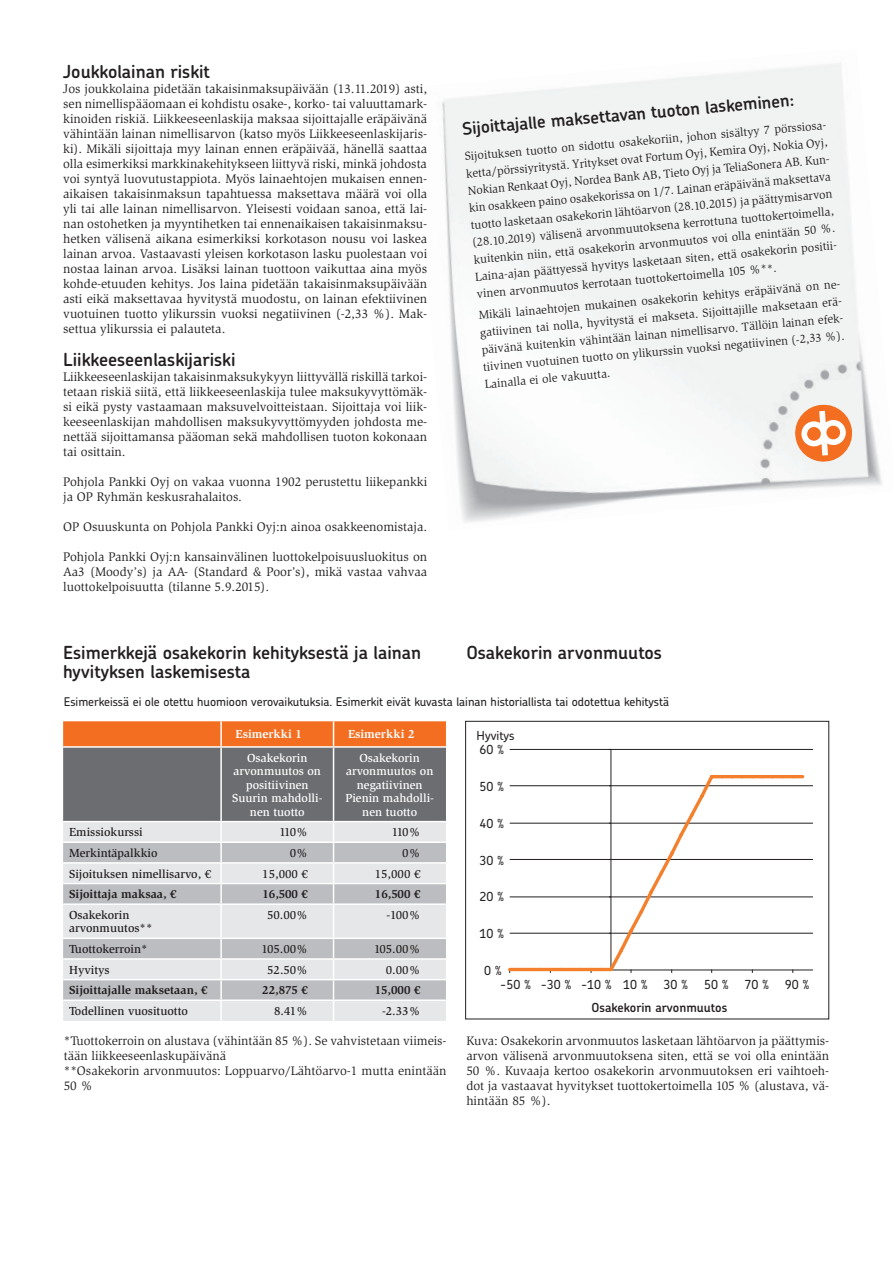
<style>
.page{position:relative;width:893px;height:1263px;background:#fff}
.page>*{position:absolute;margin:0;border:0;box-sizing:border-box;transform-origin:0 0}
.VÄLIOTSIKKO_12p_must{font:600 18px/19.5px "Chevin";color:#231f20}
.VÄLIOTSIKKO_12p_must-2{font:600 17.25px "Chevin";color:#231f20}
.LEIPIS_book_8_5p{font:12.75px/15px "Slimbach Std";color:#231f20;text-align:justify}
.t1{font:500 12.45px "Chevin Std";color:#231f20}
.t2{font:600 12.45px "Chevin Std";color:#231f20}
.LEIPIS_book_8_5p-2{font:12px/17.2px "Slimbach Std";color:#231f20}
.taulukko{font:500 12px/13.5px "Slimbach Std";color:#231f20}
.taulukko-2{font:500 12px/13.5px "Slimbach Std";color:#fff;text-align:center}
.ESIMERKEISSÄ{font:500 12px "Chevin";color:#231f20}
.taulukko-3{font:700 12px "Slimbach Std";color:#231f20}
.taulukko-4{font:700 12px "Slimbach Std";color:#fff}
</style>
<div class="page">
<img style="left:442px;top:63px;width:440px;height:459px">
<svg style="left:794px;top:404px;width:59px;height:59px"></svg>
<div style="left:63px;top:1001px;width:383px;height:20px;background:#e6e7e9"></div>
<svg style="left:63px;top:905px;width:383px;height:94px;background:#d4d5d7"></svg>
<svg style="left:63px;top:721px;width:383px;height:182px;background:#af9e96"></svg>
<hr style="left:220px;top:905px;width:2px;height:32px;background:#fff">
<hr style="left:333px;top:905px;width:1px;height:32px;background:#fff">
<hr style="left:63px;top:937px;width:158px;height:2px;background:#fff">
<hr style="left:221px;top:937px;width:113px;height:2px;background:#fff">
<hr style="left:334px;top:937px;width:112px;height:2px;background:#fff">
<hr style="left:63px;top:958px;width:158px;height:2px;background:#fff">
<hr style="left:221px;top:958px;width:113px;height:2px;background:#fff">
<hr style="left:334px;top:958px;width:112px;height:2px;background:#fff">
<hr style="left:63px;top:979px;width:158px;height:1px;background:#fff">
<hr style="left:221px;top:979px;width:113px;height:1px;background:#fff">
<svg style="left:220px;top:939px;width:2px;height:60px"></svg>
<hr style="left:334px;top:979px;width:112px;height:1px;background:#fff">
<hr style="left:220px;top:1001px;width:2px;height:20px;background:#fff">
<svg style="left:333px;top:939px;width:1px;height:82px"></svg>
<hr style="left:510px;top:933px;width:303px;height:1px;background:#231f20">
<hr style="left:510px;top:896px;width:303px;height:1px;background:#231f20">
<hr style="left:510px;top:859px;width:303px;height:1px;background:#231f20">
<hr style="left:510px;top:823px;width:303px;height:1px;background:#231f20">
<hr style="left:510px;top:785px;width:303px;height:1px;background:#231f20">
<hr style="left:510px;top:749px;width:303px;height:1px;background:#231f20">
<hr style="left:611px;top:749px;width:1px;height:221px;background:#231f20">
<hr style="left:510px;top:969px;width:303px;height:1px;background:#231f20">
<svg style="left:508px;top:772px;width:298px;height:201px"></svg>
<div style="left:465px;top:721px;width:364px;height:298px;border:1px solid #231f20"></div>
<p class="VÄLIOTSIKKO_12p_must" style="left:63px;top:62px;width:148px">Joukkolainan riskit</p>
<p class="LEIPIS_book_8_5p" style="left:63px;top:82px;width:366px">Jos joukkolaina pidetään takaisinmaksupäivään (13.11.2019) asti, sen nimellispääomaan ei kohdistu osake-, korko- tai valuuttamark&shy;kinoiden riskiä. Liikkeeseenlaskija maksaa sijoittajalle eräpäivänä vähintään lainan nimellisarvon (katso myös Liikkeeseenlaskijaris&shy;ki). Mikäli sijoittaja myy lainan ennen eräpäivää, hänellä saattaa olla esimerkiksi markkinakehitykseen liittyvä riski, minkä johdosta voi syntyä luovutustappiota. Myös lainaehtojen mukaisen ennen&shy;aikaisen takaisinmaksun tapahtuessa maksettava määrä voi olla yli tai alle lainan nimellisarvon. Yleisesti voidaan sanoa, että lai&shy;nan ostohetken ja myyntihetken tai ennenaikaisen takaisinmaksu&shy;hetken välisenä aikana esimerkiksi korkotason nousu voi laskea lainan arvoa. Vastaavasti yleisen korkotason lasku puolestaan voi nostaa lainan arvoa. Lisäksi lainan tuottoon vaikuttaa aina myös kohde-etuuden kehitys. Jos laina pidetään takaisinmaksupäivään asti eikä maksettavaa hyvitystä muodostu, on lainan efektiivinen vuotuinen tuotto ylikurssin vuoksi negatiivinen (-2,33 %). Mak&shy;settua ylikurssia ei palauteta.</p>
<p class="VÄLIOTSIKKO_12p_must" style="left:63px;top:350px;width:174px">Liikkeeseenlaskijariski</p>
<p class="LEIPIS_book_8_5p" style="left:63px;top:370px;width:366px">Liikkeeseenlaskijan takaisinmaksukykyyn liittyvällä riskillä tarkoi&shy;tetaan riskiä siitä, että liikkeeseenlaskija tulee maksukyvyttömäk&shy;si eikä pysty vastaamaan maksuvelvoitteistaan. Sijoittaja voi liik&shy;keeseenlaskijan mahdollisen maksukyvyttömyyden johdosta me&shy;nettää sijoittamansa pääoman sekä mahdollisen tuoton kokonaan tai osittain.</p>
<p class="LEIPIS_book_8_5p" style="left:63px;top:475px;width:366px">Pohjola Pankki Oyj on vakaa vuonna 1902 perustettu liikepankki ja OP Ryhmän keskusrahalaitos.</p>
<p class="LEIPIS_book_8_5p" style="left:63px;top:520px;width:366px">OP Osuuskunta on Pohjola Pankki Oyj:n ainoa osakkeenomistaja.</p>
<p class="LEIPIS_book_8_5p" style="left:63px;top:550px;width:366px">Pohjola Pankki Oyj:n kansainvälinen luottokelpoisuusluokitus on Aa3 (Moody’s) ja AA- (Standard &amp; Poor’s), mikä vastaa vahvaa luottokelpoisuutta (tilanne 5.9.2015).</p>
<p class="VÄLIOTSIKKO_12p_must" style="left:63px;top:642px;width:359px">Esimerkkejä osakekorin kehityksestä ja lainan hyvityksen laskemisesta</p>
<p class="VÄLIOTSIKKO_12p_must-2" style="left:461px;top:117px;width:335px;rotate:-5deg">Sijoittajalle maksettavan tuoton laskeminen:</p>
<p class="LEIPIS_book_8_5p-2" style="left:464px;top:148px;width:367px;rotate:-5deg">Sijoituksen tuotto on sidottu osakekoriin, johon sisältyy 7 pörssiosa&shy;ketta/pörssiyritystä. Yritykset ovat Fortum Oyj, Kemira Oyj, Nokia Oyj, Nokian Renkaat Oyj, Nordea Bank AB, Tieto Oyj ja TeliaSonera AB. Kun&shy;kin osakkeen paino osakekorissa on 1/7. Lainan eräpäivänä maksettava tuotto lasketaan osakekorin lähtöarvon (28.10.2015) ja päättymisarvon (28.10.2019) välisenä arvonmuutoksena kerrottuna tuottokertoimella, kuitenkin niin, että osakekorin arvonmuutos voi olla enintään 50 %.<br>Laina-ajan päättyessä hyvitys lasketaan siten, että osakekorin positii&shy;vinen arvonmuutos kerrotaan tuottokertoimella 105 %**.</p>
<p class="LEIPIS_book_8_5p-2" style="left:478px;top:307px;width:367px;rotate:-5deg">Mikäli lainaehtojen mukainen osakekorin kehitys eräpäivänä on ne&shy;gatiivinen tai nolla, hyvitystä ei makseta. Sijoittajille maksetaan erä&shy;päivänä kuitenkin vähintään lainan nimellisarvo. Tällöin lainan efek&shy;tiivinen vuotuinen tuotto on ylikurssin vuoksi negatiivinen (-2,33 %).<br>Lainalla ei ole vakuutta.</p>
<p class="VÄLIOTSIKKO_12p_must" style="left:466px;top:643px;width:197px">Osakekorin arvonmuutos</p>
<p class="ESIMERKEISSÄ" style="left:64px;top:694px;width:607px">Esimerkeissä ei ole otettu huomioon verovaikutuksia. Esimerkit eivät kuvasta lainan historiallista tai odotettua kehitystä</p>
<p class="taulukko-4" style="left:236px;top:727px;width:68px">Esimerkki 1</p>
<p class="taulukko-4" style="left:348px;top:727px;width:68px">Esimerkki 2</p>
<p class="taulukko-2" style="left:234px;top:751px;width:89px">Osakekorin arvonmuutos on positiivinen</p>
<p class="taulukko-2" style="left:232px;top:791px;width:92px">Suurin mahdolli&shy;nen tuotto</p>
<p class="taulukko-2" style="left:346px;top:751px;width:89px">Osakekorin arvonmuutos on negatiivinen</p>
<p class="taulukko-2" style="left:345px;top:791px;width:90px">Pienin mahdolli&shy;nen tuotto</p>
<p class="taulukko" style="left:69px;top:825px;width:75px">Emissiokurssi</p>
<p class="taulukko" style="left:279px;top:825px;width:30px">110%</p>
<p class="taulukko" style="left:392px;top:825px;width:30px">110%</p>
<p class="taulukko" style="left:69px;top:846px;width:90px">Merkintäpalkkio</p>
<p class="taulukko" style="left:290px;top:846px;width:20px">0%</p>
<p class="taulukko" style="left:402px;top:846px;width:20px">0%</p>
<p class="taulukko" style="left:69px;top:867px;width:144px">Sijoituksen nimellisarvo, €</p>
<p class="taulukko" style="left:262px;top:867px;width:47px">15,000 €</p>
<p class="taulukko" style="left:375px;top:867px;width:47px">15,000 €</p>
<p class="taulukko-3" style="left:69px;top:887px;width:109px">Sijoittaja maksaa, €</p>
<p class="taulukko-3" style="left:262px;top:887px;width:47px">16,500 €</p>
<p class="taulukko-3" style="left:375px;top:887px;width:47px">16,500 €</p>
<p class="taulukko" style="left:69px;top:908px;width:85px">Osakekorin arvonmuutos**</p>
<p class="taulukko" style="left:267px;top:908px;width:42px">50.00%</p>
<p class="taulukko" style="left:386px;top:908px;width:36px">-100%</p>
<p class="taulukko" style="left:69px;top:942px;width:80px">Tuottokerroin*</p>
<p class="taulukko" style="left:262px;top:942px;width:48px">105.00%</p>
<p class="taulukko" style="left:374px;top:942px;width:48px">105.00%</p>
<p class="taulukko" style="left:69px;top:963px;width:42px">Hyvitys</p>
<p class="taulukko" style="left:267px;top:963px;width:42px">52.50%</p>
<p class="taulukko" style="left:386px;top:963px;width:36px">0.00%</p>
<p class="taulukko-3" style="left:69px;top:983px;width:140px">Sijoittajalle maksetaan, €</p>
<p class="taulukko-3" style="left:262px;top:983px;width:47px">22,875 €</p>
<p class="taulukko-3" style="left:375px;top:983px;width:47px">15,000 €</p>
<p class="taulukko" style="left:69px;top:1004px;width:120px">Todellinen vuosituotto</p>
<p class="taulukko" style="left:274px;top:1004px;width:35px">8.41%</p>
<p class="taulukko" style="left:382px;top:1004px;width:40px">-2.33%</p>
<p class="LEIPIS_book_8_5p" style="left:64px;top:1033px;width:384px">*Tuottokerroin on alustava (vähintään 85 %). Se vahvistetaan viimeis&shy;tään liikkeeseenlaskupäivänä</p>
<p class="LEIPIS_book_8_5p" style="left:64px;top:1063px;width:384px">**Osakekorin arvonmuutos: Loppuarvo/Lähtöarvo-1 mutta enintään<br>50 %</p>
<p class="t1" style="left:477px;top:727px;width:40px">Hyvitys</p>
<p class="t1" style="left:479px;top:741px;width:26px">60 %</p>
<p class="t1" style="left:479px;top:778px;width:26px">50 %</p>
<p class="t1" style="left:479px;top:815px;width:26px">40 %</p>
<p class="t1" style="left:479px;top:852px;width:26px">30 %</p>
<p class="t1" style="left:479px;top:888px;width:26px">20 %</p>
<p class="t1" style="left:479px;top:925px;width:26px">10 %</p>
<p class="t1" style="left:484px;top:962px;width:19px">0 %</p>
<p class="t1" style="left:500px;top:976px;width:149px">-50 % -30 % -10 % 10 %</p>
<p class="t1" style="left:664px;top:976px;width:26px">30 %</p>
<p class="t1" style="left:704px;top:976px;width:26px">50 %</p>
<p class="t1" style="left:744px;top:976px;width:26px">70 %</p>
<p class="t1" style="left:785px;top:976px;width:26px">90 %</p>
<p class="t2" style="left:591px;top:999px;width:137px">Osakekorin arvonmuutos</p>
<p class="LEIPIS_book_8_5p" style="left:466px;top:1033px;width:364px">Kuva: Osakekorin arvonmuutos lasketaan lähtöarvon ja päättymis&shy;arvon välisenä arvonmuutoksena siten, että se voi olla enintään 50 %. Kuvaaja kertoo osakekorin arvonmuutoksen eri vaihtoeh&shy;dot ja vastaavat hyvitykset tuottokertoimella 105 % (alustava, vä&shy;hintään 85 %).</p>
</div>
